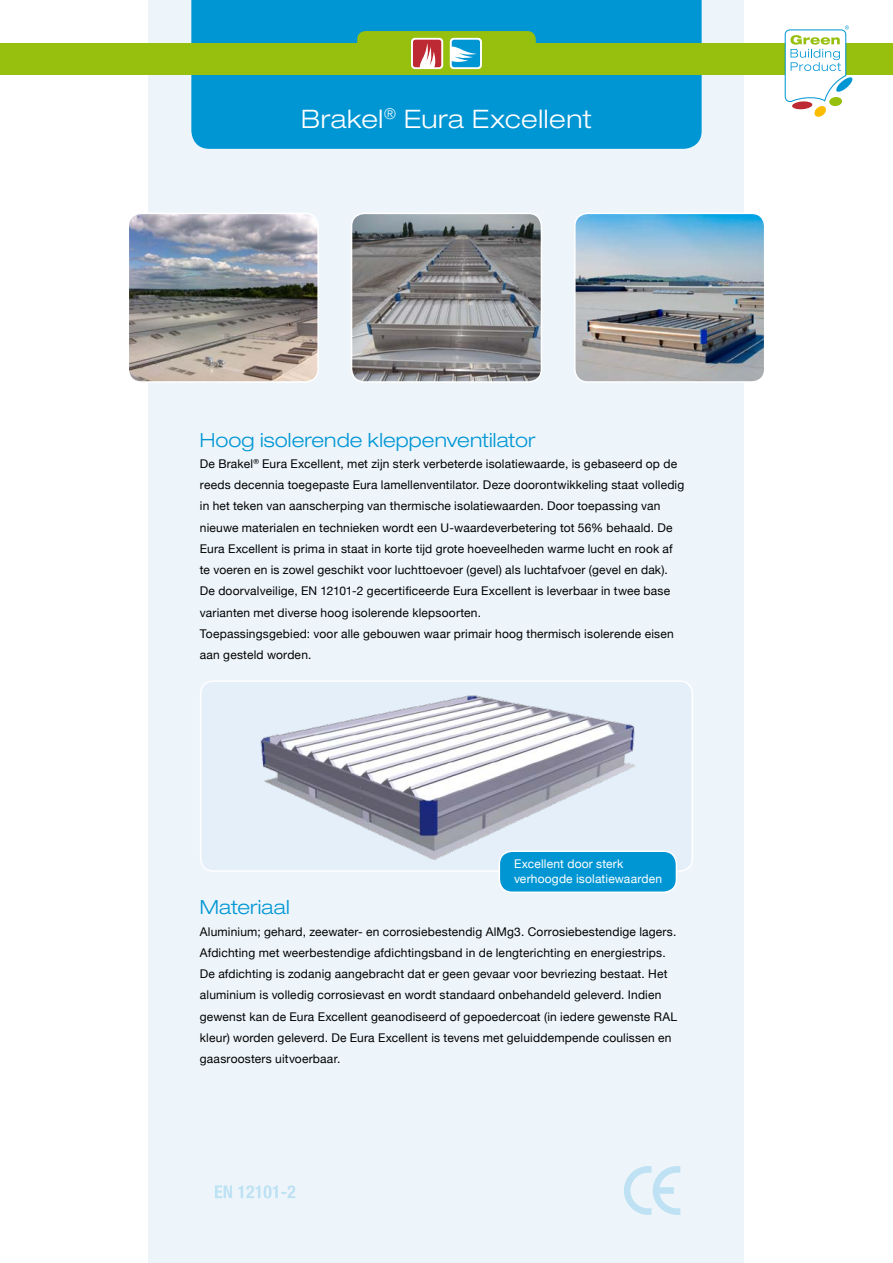
<style>
.page{position:relative;width:893px;height:1263px;background:#fff}
.page>*{position:absolute;margin:0;border:0;box-sizing:border-box;transform-origin:0 0}
.t1{font:300 expanded 25.5px "Helvetica Neue";letter-spacing:.025em;color:#fff}
.t2{font:300 expanded 19.5px "Helvetica Neue";letter-spacing:.005em;color:#0096d4}
.t3{font:12px/21.3px "Helvetica Neue";letter-spacing:.015em;color:#000}
.t4{font:12px/14.4px "Helvetica Neue";letter-spacing:.015em;color:#fff}
</style>
<div class="page">
<div style="left:149px;top:0;width:595px;height:1263px;background:#edf5fb"></div>
<div style="left:191px;top:0;width:511px;height:149px;background:#0096d4"></div>
<div style="left:0;top:43px;width:893px;height:32px;background:#97bf0d"></div>
<div style="left:411px;top:38px;width:32px;height:31px;background:#fff;border-radius:4px"></div>
<div style="left:450px;top:38px;width:32px;height:31px;background:#fff;border-radius:4px"></div>
<svg style="left:357px;top:31px;width:179px;height:37px"></svg>
<svg style="left:785px;top:26px;width:67px;height:91px"></svg>
<svg style="left:624px;top:1166px;width:56px;height:49px"></svg>
<svg style="left:215px;top:1185px;width:80px;height:13px"></svg>
<img style="left:260px;top:695px;width:414px;height:165px">
<div style="left:200px;top:680px;width:493px;height:192px;border:2px solid #fff;border-radius:13px"></div>
<img style="left:131px;top:214px;width:185px;height:166px">
<div style="left:128px;top:213px;width:191px;height:170px;border:2px solid #fff;border-radius:13px"></div>
<img style="left:577px;top:216px;width:185px;height:164px">
<div style="left:574px;top:213px;width:191px;height:170px;border:2px solid #fff;border-radius:13px"></div>
<img style="left:352px;top:214px;width:187px;height:166px">
<div style="left:351px;top:213px;width:191px;height:170px;border:2px solid #fff;border-radius:13px"></div>
<div style="left:499px;top:851px;width:177px;height:41px;background:#0096d4;border-radius:13px"></div>
<div style="left:499px;top:850px;width:178px;height:43px;border:2px solid #fff;border-radius:13px"></div>
<h1 class="t1" style="left:301px;top:103px;width:292px">Brakel<sup>®</sup> Eura Excellent</h1>
<h2 class="t2" style="left:200px;top:428px;width:337px">Hoog isolerende kleppenventilator</h2>
<p class="t3" style="left:200px;top:453px;width:486px">De Brakel<sup>®</sup> Eura Excellent, met zijn sterk verbeterde isolatiewaarde, is gebaseerd op de reeds decennia toegepaste Eura lamellenventilator. Deze doorontwikkeling staat volledig in het teken van aanscherping van thermische isolatiewaarden. Door toepassing van nieuwe materialen en technieken wordt een U-waardeverbetering tot 56% behaald. De Eura Excellent is prima in staat in korte tijd grote hoeveelheden warme lucht en rook af te voeren en is zowel geschikt voor luchttoevoer (gevel) als luchtafvoer (gevel en dak).<br>De doorvalveilige, EN 12101-2 gecertificeerde Eura Excellent is leverbaar in twee base varianten met diverse hoog isolerende klepsoorten.<br>Toepassingsgebied: voor alle gebouwen waar primair hoog thermisch isolerende eisen aan gesteld worden.</p>
<p class="t4" style="left:514px;top:856px;width:150px">Excellent door sterk verhoogde isolatiewaarden</p>
<h2 class="t2" style="left:200px;top:896px;width:91px">Materiaal</h2>
<p class="t3" style="left:200px;top:920px;width:479px">Aluminium; gehard, zeewater- en corrosiebestendig AlMg3. Corrosiebestendige lagers.<br>Afdichting met weerbestendige afdichtingsband in de lengterichting en energiestrips.<br>De afdichting is zodanig aangebracht dat er geen gevaar voor bevriezing bestaat. Het aluminium is volledig corrosievast en wordt standaard onbehandeld geleverd. Indien gewenst kan de Eura Excellent geanodiseerd of gepoedercoat (in iedere gewenste RAL kleur) worden geleverd. De Eura Excellent is tevens met geluiddempende coulissen en gaasroosters uitvoerbaar.</p>
</div>
